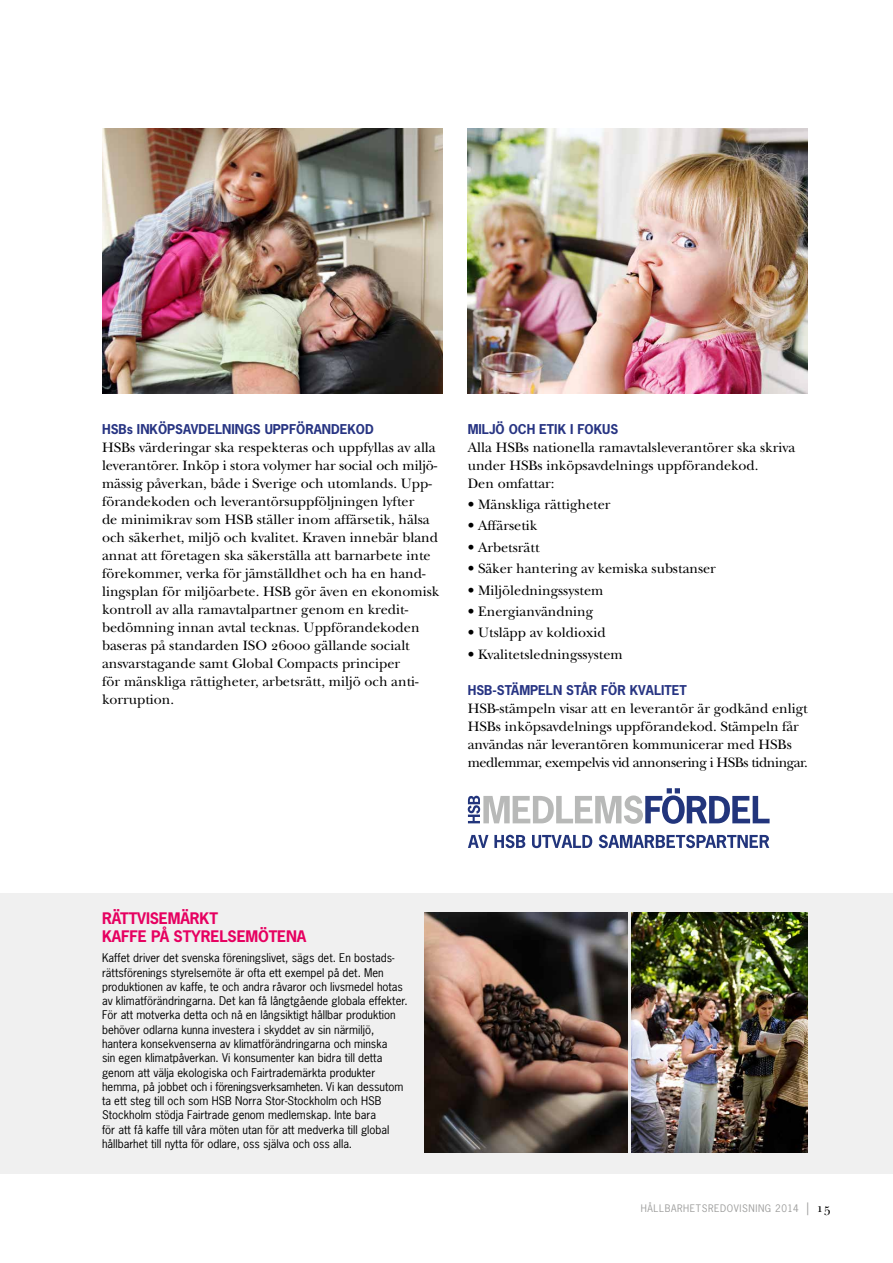
<style>
.page{position:relative;width:893px;height:1263px;background:#fff}
.page>*{position:absolute;margin:0;border:0;box-sizing:border-box;transform-origin:0 0}
.t1{font:700 15px/18px "News Gothic Std";letter-spacing:-.01em;color:#e60060}
.t2{font:14.25px/18px "New Baskerville Std";color:#000}
.t3{font:700 12.75px "News Gothic Std";color:#283583}
.t4{font:11.25px/14.2px "News Gothic Std";color:#000}
.t5{font:9.75px "News Gothic Std";letter-spacing:.06em;color:#9d9d9c}
.s1{font-family:"New Baskerville Std";font-size:12.75px}
.s2{font-family:"New Baskerville Std";font-size:12.75px;color:#000}
</style>
<div class="page">
<div style="left:0;top:893px;width:893px;height:281px;background:#f0f0f0"></div>
<img style="left:102px;top:128px;width:340px;height:266px">
<img style="left:424px;top:912px;width:203px;height:240px">
<img style="left:632px;top:912px;width:176px;height:240px">
<svg style="left:468px;top:788px;width:302px;height:36px"></svg>
<svg style="left:468px;top:835px;width:20px;height:13px"></svg>
<svg style="left:494px;top:835px;width:31px;height:13px"></svg>
<svg style="left:532px;top:835px;width:60px;height:13px"></svg>
<svg style="left:599px;top:835px;width:170px;height:13px"></svg>
<img style="left:468px;top:128px;width:340px;height:266px">
<p class="t3" style="left:102px;top:420px;width:273px">HSBs INKÖPSAVDELNINGS UPPFÖRANDEKOD</p>
<p class="t2" style="left:102px;top:438px;width:339px">HSBs värderingar ska respekteras och uppfyllas av alla leverantörer. Inköp i stora volymer har social och miljö&shy;mässig påverkan, både i Sverige och utomlands. Upp&shy;förandekoden och leverantörsuppföljningen lyfter<br>de minimikrav som HSB ställer inom affärsetik, hälsa och säkerhet, miljö och kvalitet. Kraven innebär bland annat att företagen ska säkerställa att barnarbete inte förekommer, verka för jämställdhet och ha en hand&shy;lingsplan för miljöarbete. HSB gör även en ekonomisk kontroll av alla ramavtalpartner genom en kredit&shy;bedömning innan avtal tecknas. Uppförandekoden baseras på standarden ISO 26000 gällande socialt ansvarstagande samt Global Compacts principer<br>för mänskliga rättigheter, arbetsrätt, miljö och anti&shy;korruption.</p>
<p class="t3" style="left:468px;top:420px;width:152px">MILJÖ OCH ETIK I FOKUS</p>
<p class="t2" style="left:468px;top:438px;width:329px">Alla HSBs nationella ramavtalsleverantörer ska skriva under HSBs inköpsavdelnings uppförandekod.<br>Den omfattar:</p>
<p class="t2" style="left:468px;top:495px;width:144px">• Mänskliga rättigheter</p>
<p class="t2" style="left:468px;top:517px;width:71px">• Affärsetik</p>
<p class="t2" style="left:468px;top:538px;width:73px">• Arbetsrätt</p>
<p class="t2" style="left:468px;top:560px;width:250px">• Säker hantering av kemiska substanser</p>
<p class="t2" style="left:468px;top:581px;width:137px">• Miljöledningssystem</p>
<p class="t2" style="left:468px;top:602px;width:127px">• Energianvändning</p>
<p class="t2" style="left:468px;top:624px;width:139px">• Utsläpp av koldioxid</p>
<p class="t2" style="left:468px;top:645px;width:157px">• Kvalitetsledningssystem</p>
<p class="t3" style="left:468px;top:681px;width:221px">HSB-STÄMPELN STÅR FÖR KVALITET</p>
<p class="t2" style="left:468px;top:699px;width:342px">HSB-stämpeln visar att en leverantör är godkänd enligt HSBs inköpsavdelnings uppförandekod. Stämpeln får användas när leverantören kommunicerar med HSBs medlemmar, exempelvis vid annonsering i HSBs tidningar.</p>
<p class="t1" style="left:102px;top:909px;width:206px">RÄTTVISEMÄRKT<br>KAFFE PÅ STYRELSEMÖTENA</p>
<p class="t4" style="left:102px;top:951px;width:307px">Kaffet driver det svenska föreningslivet, sägs det. En bostads&shy;rättsförenings styrelsemöte är ofta ett exempel på det. Men produktionen av kaffe, te och andra råvaror och livsmedel hotas av klimatförändringarna. Det kan få långtgående globala effekter.<br>För att motverka detta och nå en långsiktigt hållbar produktion behöver odlarna kunna investera i skyddet av sin närmiljö, hantera konsekvenserna av klimatförändringarna och minska<br>sin egen klimatpåverkan. Vi konsumenter kan bidra till detta genom att välja ekologiska och Fairtrademärkta produkter hemma, på jobbet och i föreningsverksamheten. Vi kan dessutom ta ett steg till och som HSB Norra Stor-Stockholm och HSB Stockholm stödja Fairtrade genom medlemskap. Inte bara<br>för att få kaffe till våra möten utan för att medverka till global hållbarhet till nytta för odlare, oss själva och oss alla.</p>
<p class="t5" style="left:641px;top:1202px;width:191px">HÅLLBARHETSREDOVISNING 2014 <span class="s1">|</span> <span class="s2">15</span></p>
</div>
